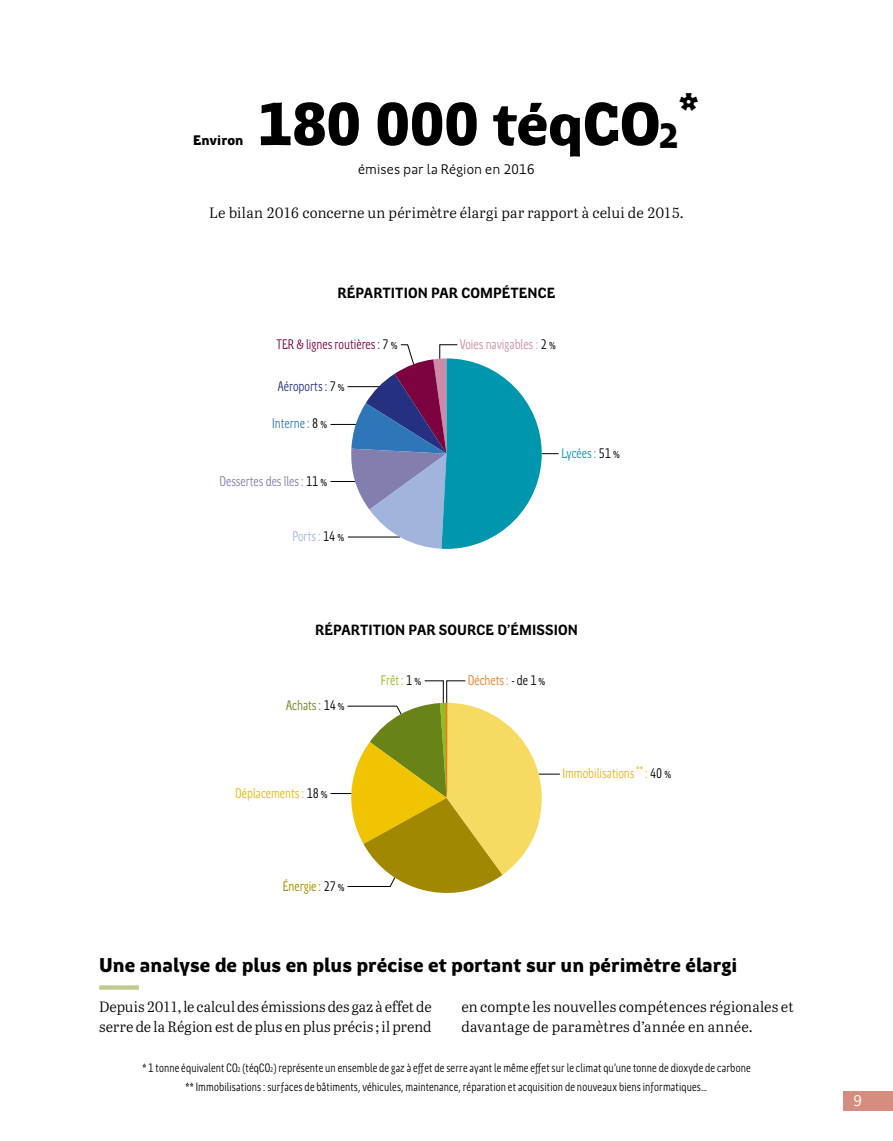
<style>
.page{position:relative;width:893px;height:1141px;background:#fff}
.page>*{position:absolute;margin:0;border:0;box-sizing:border-box;transform-origin:0 0}
.t1{font:900 61.25px "Region Bretagne New";letter-spacing:-.015em;color:#000}
.t2{font:900 45.85px "Region Bretagne New";color:#000}
.t3{font:900 20.12px "Region Bretagne New";color:#000}
.t4{font:15.75px "Region Bretagne New";color:#fff}
.t5{font:14.88px/19.8px "Abril Text Lt";letter-spacing:.005em;color:#000}
.t6{font:700 14.88px "Region Bretagne New";letter-spacing:.005em;color:#000}
.t7{font:14px "Region Bretagne Cond New";color:#e3ba00}
.t8{font:14px "Region Bretagne New";letter-spacing:.005em;color:#000}
.t9{font:14px "Region Bretagne Cond New";color:#7c0240}
.t10{font:14px "Region Bretagne Cond New";color:#827faf}
.t11{font:14px "Region Bretagne Cond New";color:#cc8ca8}
.t12{font:14px "Region Bretagne Cond New";color:#e87c1b}
.t13{font:14px "Region Bretagne Cond New";color:#253081}
.t14{font:14px "Region Bretagne Cond New";color:#a28800}
.t15{font:14px "Region Bretagne Cond New";color:#688417}
.t16{font:14px "Region Bretagne Cond New";color:#2f76b8}
.t17{font:14px "Region Bretagne Cond New";letter-spacing:-.005em;color:#0096ae}
.t18{font:14px "Region Bretagne Cond New";color:#a1b5dc}
.t19{font:900 14px "Region Bretagne New";letter-spacing:.005em;color:#000}
.t20{font:14px "Region Bretagne Cond New";color:#95bb20}
.t21{font:12.25px/19.8px "Region Bretagne Cond New";letter-spacing:.01em;color:#000;text-align:center}
.s1{font-size:35.52px}
.s2{color:#000}
.s3{font-size:7.17px}
</style>
<div class="page">
<div style="left:843px;top:1091px;width:50px;height:20px;background:#d48d7e"></div>
<div style="left:99px;top:985px;width:40px;height:5px;background:#c0cc8f"></div>
<svg style="left:331px;top:680px;width:229px;height:213px"></svg>
<svg style="left:331px;top:344px;width:228px;height:205px"></svg>
<p class="t19" style="left:193px;top:133px;width:52px">Environ</p>
<h2 class="t2" style="left:678px;top:84px;width:23px">*</h2>
<h1 class="t1" style="left:257px;top:91px;width:423px">180 000 téqCO<span class="s1">2</span></h1>
<p class="t8" style="left:358px;top:162px;width:178px">émises par la Région en 2016</p>
<p class="t5" style="left:209px;top:202px;width:476px">Le bilan 2016 concerne un périmètre élargi par rapport à celui de 2015.</p>
<p class="t6" style="left:337px;top:284px;width:219px">RÉPARTITION PAR COMPÉTENCE</p>
<p class="t9" style="left:277px;top:337px;width:123px">TER &amp; lignes routières: <span class="s2">7%</span></p>
<p class="t11" style="left:460px;top:337px;width:98px">Voies navigables : <span class="s2">2%</span></p>
<p class="t13" style="left:278px;top:378px;width:69px">Aéroports: <span class="s2">7%</span></p>
<p class="t16" style="left:272px;top:416px;width:57px">Interne: <span class="s2">8%</span></p>
<p class="t10" style="left:220px;top:473px;width:109px">Dessertes des îles: <span class="s2">11%</span></p>
<p class="t18" style="left:292px;top:529px;width:54px">Ports: <span class="s2">14%</span></p>
<p class="t17" style="left:561px;top:445px;width:60px">Lycées: <span class="s2">51%</span></p>
<p class="t6" style="left:315px;top:622px;width:264px">RÉPARTITION PAR SOURCE D’ÉMISSION</p>
<p class="t15" style="left:286px;top:698px;width:60px">Achats: <span class="s2">14%</span></p>
<p class="t7" style="left:235px;top:785px;width:94px">Déplacements: <span class="s2">18%</span></p>
<p class="t14" style="left:283px;top:878px;width:64px">Énergie: <span class="s2">27%</span></p>
<p class="t20" style="left:381px;top:673px;width:42px">Frêt: <span class="s2">1%</span></p>
<p class="t12" style="left:468px;top:673px;width:79px">Déchets: <span class="s2">- de 1%</span></p>
<p class="t7" style="left:562px;top:766px;width:111px">Immobilisations <sup>**</sup> : <span class="s2">40%</span></p>
<h3 class="t3" style="left:99px;top:954px;width:640px">Une analyse de plus en plus précise et portant sur un périmètre élargi</h3>
<p class="t5" style="left:99px;top:996px;width:334px">Depuis 2011, le calcul des émissions des gaz à effet de serre de la Région est de plus en plus précis ; il prend</p>
<p class="t5" style="left:461px;top:996px;width:334px">en compte les nouvelles compétences régionales et davantage de paramètres d’année en année.</p>
<p class="t21" style="left:142px;top:1058px;width:610px">* 1 tonne équivalent CO<span class="s3">2</span> (téqCO<span class="s3">2</span>) représente un ensemble de gaz à effet de serre ayant le même effet sur le climat qu’une tonne de dioxyde de carbone ** Immobilisations: surfaces de bâtiments, véhicules, maintenance, réparation et acquisition de nouveaux biens informatiques…</p>
<p class="t4" style="left:853px;top:1092px;width:11px">9</p>
</div>
